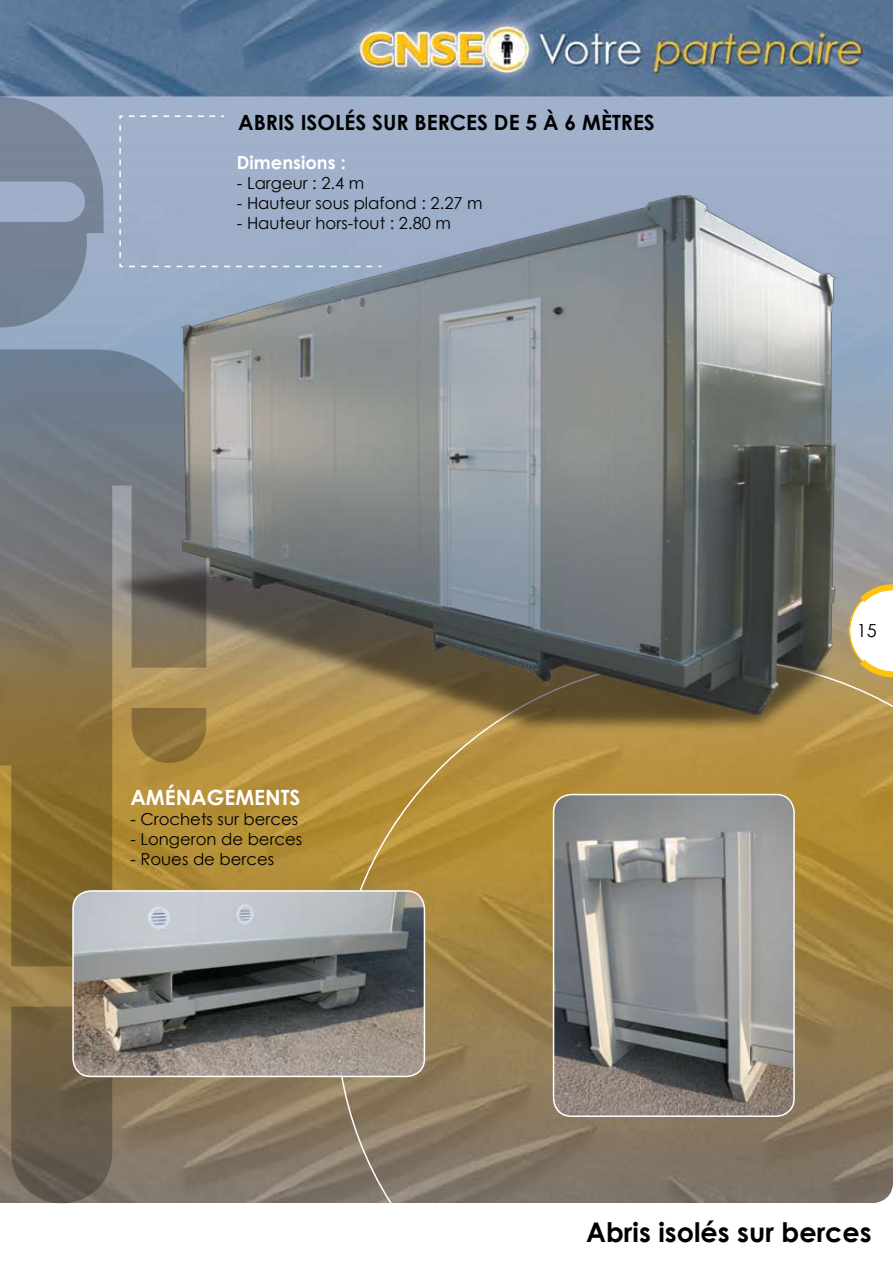
<style>
.page{position:relative;width:893px;height:1263px;background:#fff}
.page>*{position:absolute;margin:0;border:0;box-sizing:border-box;transform-origin:0 0}
.t1{font:700 27px "Century Gothic";color:#000}
.t2{font:700 21px "Century Gothic";color:#000}
.t3{font:700 21px "Century Gothic";color:#fff}
.t4{font:700 18px "Century Gothic";color:#fff}
.t5{font:18px "Century Gothic";color:#000}
.t6{font:16.5px "Century Gothic";color:#000}
</style>
<div class="page">
<img style="left:0;top:0;width:893px;height:1203px">
<svg style="left:849px;top:581px;width:44px;height:77px"></svg>
<svg style="left:0;top:97px;width:104px;height:230px;background:#8391a7"></svg>
<svg style="left:0;top:349px;width:206px;height:617px;background:#887750"></svg>
<svg style="left:132px;top:748px;width:74px;height:15px"></svg>
<svg style="left:11px;top:1007px;width:101px;height:196px;background:#695d49"></svg>
<svg style="left:336px;top:658px;width:557px;height:545px;background:#9c824e"></svg>
<img style="left:90px;top:194px;width:756px;height:554px">
<img style="left:554px;top:794px;width:240px;height:322px">
<div style="left:553px;top:794px;width:242px;height:323px;border:2px solid #fff;border-radius:18px"></div>
<img style="left:73px;top:891px;width:351px;height:185px">
<div style="left:72px;top:890px;width:353px;height:187px;border:2px solid #fff;border-radius:18px"></div>
<div style="left:119px;top:115px;width:264px;height:153px;background:#a0b0ca"></div>
<p class="t2" style="left:238px;top:109px;width:418px">Abris isolés sur berces De 5 à 6 mètres</p>
<p class="t4" style="left:237px;top:152px;width:110px">Dimensions :</p>
<p class="t6" style="left:237px;top:173px;width:129px">- Largeur : 2.4 m</p>
<p class="t6" style="left:237px;top:193px;width:247px">- Hauteur sous plafond : 2.27 m</p>
<p class="t6" style="left:237px;top:213px;width:216px">- Hauteur hors-tout : 2.80 m</p>
<p class="t3" style="left:130px;top:784px;width:92px">AMÉNAGEME</p>
<p class="t3" style="left:265px;top:784px;width:35px">NTS</p>
<p class="t6" style="left:130px;top:809px;width:169px">- Crochets sur berces</p>
<p class="t6" style="left:130px;top:829px;width:173px">- Longeron de berces</p>
<p class="t6" style="left:130px;top:849px;width:145px">- Roues de berces</p>
<p class="t5" style="left:857px;top:620px;width:21px">15</p>
<h1 class="t1" style="left:586px;top:1215px;width:287px">Abris isolés sur berces</h1>
</div>
